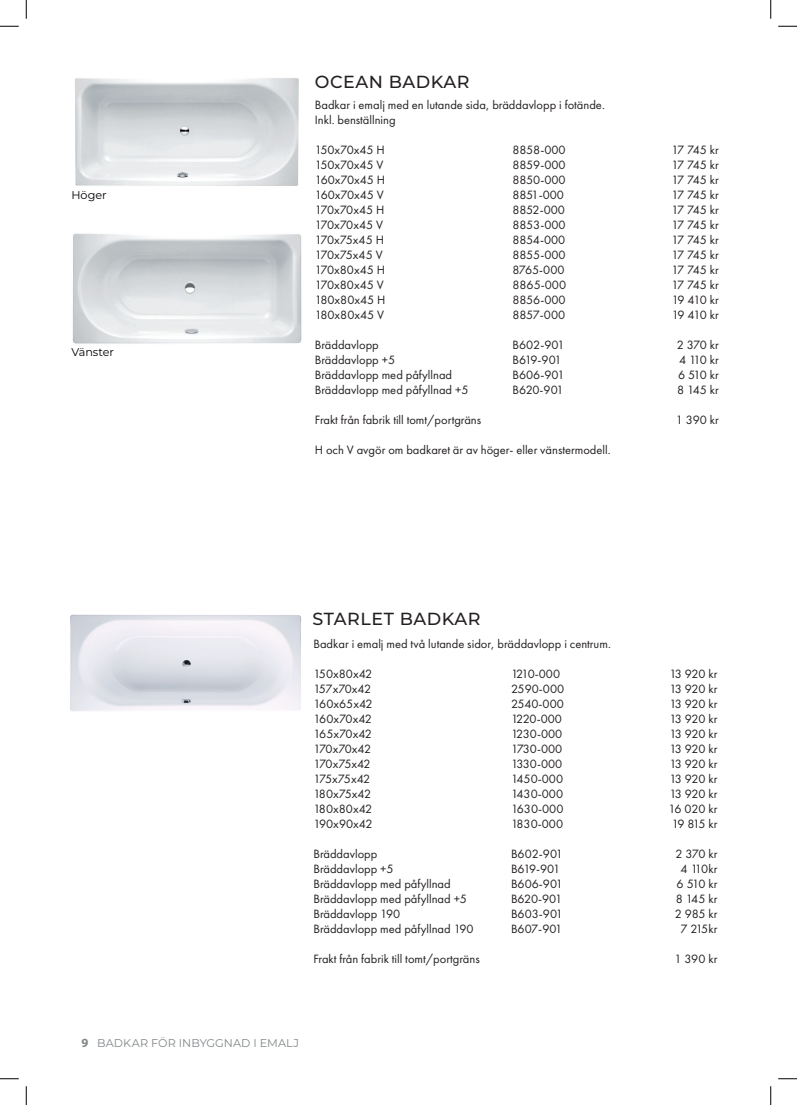
<style>
.page{position:relative;width:797px;height:1105px;background:#fff}
.page>*{position:absolute;margin:0;border:0;box-sizing:border-box;transform-origin:0 0}
.t1{font:500 17.5px "Montserrat";letter-spacing:.03em;color:#231f20}
.t2{font:12.5px/15px "Futura PT";color:#231f20}
.t3{font:12.5px "Futura PT";letter-spacing:-.025em;color:#231f20}
.t4{font:12.5px "Futura PT";letter-spacing:-.02em;color:#231f20}
.t5{font:11.25px "Montserrat";letter-spacing:.005em;color:#828688}
.t6{font:11.25px "Montserrat";color:#000001}
.s1{font-family:"Myriad Pro";font-weight:700;font-size:12.5px}
</style>
<div class="page">
<img style="left:75px;top:78px;width:224px;height:108px">
<img style="left:72px;top:233px;width:230px;height:111px">
<img style="left:70px;top:615px;width:231px;height:96px">
<svg style="left:0;top:25px;width:19px;height:2px"></svg>
<svg style="left:778px;top:25px;width:19px;height:2px"></svg>
<svg style="left:0;top:1078px;width:19px;height:1px"></svg>
<svg style="left:778px;top:1078px;width:19px;height:1px"></svg>
<svg style="left:25px;top:0;width:2px;height:19px"></svg>
<svg style="left:25px;top:1086px;width:2px;height:19px"></svg>
<svg style="left:770px;top:0;width:1px;height:19px"></svg>
<svg style="left:770px;top:1086px;width:1px;height:19px"></svg>
<p class="t6" style="left:71px;top:188px;width:37px">Höger</p>
<p class="t6" style="left:71px;top:345px;width:44px">Vänster</p>
<p class="t1" style="left:315px;top:70px;width:156px">OCEAN BADKAR</p>
<p class="t2" style="left:315px;top:97px;width:291px">Badkar i emalj med en lutande sida, bräddavlopp i fotände.<br>Inkl. benställning</p>
<p class="t2" style="left:315px;top:142px;width:72px">150x70x45 H</p>
<p class="t2" style="left:512px;top:142px;width:55px">8858-000</p>
<p class="t2" style="left:671px;top:142px;width:49px">17 745 kr</p>
<p class="t2" style="left:315px;top:157px;width:70px">150x70x45 V</p>
<p class="t2" style="left:512px;top:157px;width:55px">8859-000</p>
<p class="t2" style="left:671px;top:157px;width:49px">17 745 kr</p>
<p class="t2" style="left:315px;top:172px;width:72px">160x70x45 H</p>
<p class="t2" style="left:512px;top:172px;width:55px">8850-000</p>
<p class="t2" style="left:671px;top:172px;width:49px">17 745 kr</p>
<p class="t2" style="left:315px;top:187px;width:71px">160x70x45 V</p>
<p class="t2" style="left:512px;top:187px;width:53px">8851-000</p>
<p class="t2" style="left:671px;top:187px;width:49px">17 745 kr</p>
<p class="t2" style="left:315px;top:202px;width:71px">170x70x45 H</p>
<p class="t2" style="left:512px;top:202px;width:54px">8852-000</p>
<p class="t2" style="left:671px;top:202px;width:49px">17 745 kr</p>
<p class="t2" style="left:315px;top:217px;width:70px">170x70x45 V</p>
<p class="t2" style="left:512px;top:217px;width:55px">8853-000</p>
<p class="t2" style="left:671px;top:217px;width:49px">17 745 kr</p>
<p class="t2" style="left:315px;top:232px;width:71px">170x75x45 H</p>
<p class="t2" style="left:512px;top:232px;width:54px">8854-000</p>
<p class="t2" style="left:671px;top:232px;width:49px">17 745 kr</p>
<p class="t2" style="left:315px;top:247px;width:69px">170x75x45 V</p>
<p class="t2" style="left:512px;top:247px;width:55px">8855-000</p>
<p class="t2" style="left:671px;top:247px;width:49px">17 745 kr</p>
<p class="t2" style="left:315px;top:262px;width:72px">170x80x45 H</p>
<p class="t2" style="left:512px;top:262px;width:54px">8765-000</p>
<p class="t2" style="left:671px;top:262px;width:49px">17 745 kr</p>
<p class="t2" style="left:315px;top:277px;width:70px">170x80x45 V</p>
<p class="t2" style="left:512px;top:277px;width:55px">8865-000</p>
<p class="t2" style="left:671px;top:277px;width:49px">17 745 kr</p>
<p class="t2" style="left:315px;top:292px;width:72px">180x80x45 H</p>
<p class="t2" style="left:512px;top:292px;width:55px">8856-000</p>
<p class="t2" style="left:672px;top:292px;width:48px">19 410 kr</p>
<p class="t2" style="left:315px;top:307px;width:71px">180x80x45 V</p>
<p class="t2" style="left:512px;top:307px;width:54px">8857-000</p>
<p class="t2" style="left:672px;top:307px;width:48px">19 410 kr</p>
<p class="t2" style="left:315px;top:337px;width:65px">Bräddavlopp</p>
<p class="t2" style="left:512px;top:337px;width:53px">B602-901</p>
<p class="t2" style="left:676px;top:337px;width:43px">2 370 kr</p>
<p class="t2" style="left:315px;top:352px;width:82px">Bräddavlopp +5</p>
<p class="t2" style="left:512px;top:352px;width:51px">B619-901</p>
<p class="t2" style="left:679px;top:352px;width:41px">4 110 kr</p>
<p class="t2" style="left:315px;top:367px;width:139px">Bräddavlopp med påfyllnad</p>
<p class="t2" style="left:512px;top:367px;width:53px">B606-901</p>
<p class="t2" style="left:678px;top:367px;width:42px">6 510 kr</p>
<p class="t2" style="left:315px;top:382px;width:155px">Bräddavlopp med påfyllnad +5</p>
<p class="t2" style="left:512px;top:382px;width:53px">B620-901</p>
<p class="t2" style="left:677px;top:382px;width:43px">8 145 kr</p>
<p class="t2" style="left:315px;top:412px;width:168px">Frakt från fabrik till tomt/portgräns</p>
<p class="t2" style="left:676px;top:412px;width:44px">1 390 kr</p>
<p class="t2" style="left:315px;top:442px;width:297px">H och V avgör om badkaret är av höger- eller vänstermodell.</p>
<p class="t1" style="left:312px;top:606px;width:169px">STARLET BADKAR</p>
<p class="t2" style="left:313px;top:636px;width:299px">Badkar i emalj med två lutande sidor, bräddavlopp i centrum.</p>
<p class="t2" style="left:313px;top:666px;width:60px">150x80x42</p>
<p class="t2" style="left:511px;top:666px;width:51px">1210-000</p>
<p class="t2" style="left:669px;top:666px;width:49px">13 920 kr</p>
<p class="t4" style="left:313px;top:681px;width:59px">157x70x42</p>
<p class="t2" style="left:511px;top:681px;width:55px">2590-000</p>
<p class="t2" style="left:669px;top:681px;width:49px">13 920 kr</p>
<p class="t2" style="left:313px;top:696px;width:61px">160x65x42</p>
<p class="t2" style="left:511px;top:696px;width:54px">2540-000</p>
<p class="t2" style="left:669px;top:696px;width:49px">13 920 kr</p>
<p class="t2" style="left:313px;top:711px;width:60px">160x70x42</p>
<p class="t2" style="left:511px;top:711px;width:53px">1220-000</p>
<p class="t2" style="left:669px;top:711px;width:49px">13 920 kr</p>
<p class="t2" style="left:313px;top:726px;width:60px">165x70x42</p>
<p class="t2" style="left:511px;top:726px;width:53px">1230-000</p>
<p class="t2" style="left:669px;top:726px;width:49px">13 920 kr</p>
<p class="t3" style="left:313px;top:741px;width:59px">170x70x42</p>
<p class="t2" style="left:511px;top:741px;width:53px">1730-000</p>
<p class="t2" style="left:669px;top:741px;width:49px">13 920 kr</p>
<p class="t3" style="left:313px;top:756px;width:59px">170x75x42</p>
<p class="t2" style="left:511px;top:756px;width:53px">1330-000</p>
<p class="t2" style="left:669px;top:756px;width:49px">13 920 kr</p>
<p class="t3" style="left:313px;top:771px;width:58px">175x75x42</p>
<p class="t2" style="left:511px;top:771px;width:54px">1450-000</p>
<p class="t2" style="left:669px;top:771px;width:49px">13 920 kr</p>
<p class="t2" style="left:313px;top:786px;width:59px">180x75x42</p>
<p class="t2" style="left:511px;top:786px;width:54px">1430-000</p>
<p class="t2" style="left:669px;top:786px;width:49px">13 920 kr</p>
<p class="t2" style="left:313px;top:801px;width:60px">180x80x42</p>
<p class="t2" style="left:511px;top:801px;width:54px">1630-000</p>
<p class="t2" style="left:668px;top:801px;width:50px">16 020 kr</p>
<p class="t2" style="left:313px;top:816px;width:61px">190x90x42</p>
<p class="t2" style="left:511px;top:816px;width:54px">1830-000</p>
<p class="t2" style="left:671px;top:816px;width:47px">19 815 kr</p>
<p class="t2" style="left:313px;top:846px;width:65px">Bräddavlopp</p>
<p class="t2" style="left:511px;top:846px;width:53px">B602-901</p>
<p class="t2" style="left:675px;top:846px;width:43px">2 370 kr</p>
<p class="t2" style="left:313px;top:861px;width:82px">Bräddavlopp +5</p>
<p class="t2" style="left:511px;top:861px;width:51px">B619-901</p>
<p class="t2" style="left:680px;top:861px;width:38px">4 110kr</p>
<p class="t2" style="left:313px;top:876px;width:139px">Bräddavlopp med påfyllnad</p>
<p class="t2" style="left:511px;top:876px;width:53px">B606-901</p>
<p class="t2" style="left:676px;top:876px;width:42px">6 510 kr</p>
<p class="t2" style="left:313px;top:891px;width:155px">Bräddavlopp med påfyllnad +5</p>
<p class="t2" style="left:511px;top:891px;width:53px">B620-901</p>
<p class="t2" style="left:675px;top:891px;width:43px">8 145 kr</p>
<p class="t2" style="left:313px;top:906px;width:88px">Bräddavlopp 190</p>
<p class="t2" style="left:511px;top:906px;width:53px">B603-901</p>
<p class="t2" style="left:674px;top:906px;width:44px">2 985 kr</p>
<p class="t2" style="left:313px;top:921px;width:162px">Bräddavlopp med påfyllnad 190</p>
<p class="t2" style="left:511px;top:921px;width:53px">B607-901</p>
<p class="t2" style="left:680px;top:921px;width:38px">7 215kr</p>
<p class="t2" style="left:313px;top:951px;width:168px">Frakt från fabrik till tomt/portgräns</p>
<p class="t2" style="left:674px;top:951px;width:44px">1 390 kr</p>
<p class="t5" style="left:81px;top:1035px;width:219px"><span class="s1">9</span> BADKAR FÖR INBYGGNAD I EMALJ</p>
</div>
